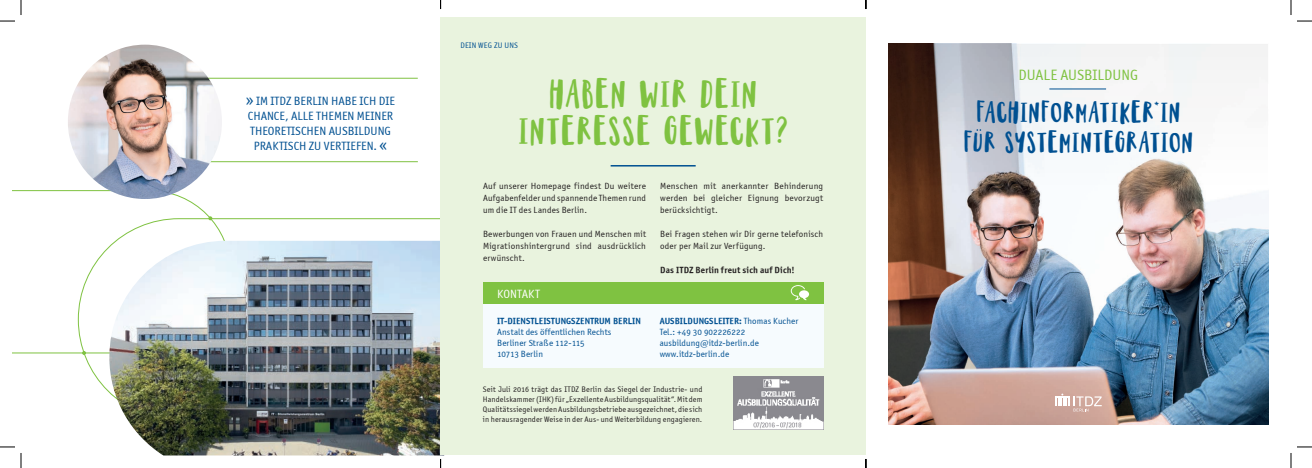
<style>
.page{position:relative;width:1312px;height:468px;background:#fff}
.page>*{position:absolute;margin:0;border:0;box-sizing:border-box;transform-origin:0 0}
.h2_TItel{font:36px/37px "Quickfox";letter-spacing:.065em;color:#7fc241;text-align:center}
.h2_TItel-2{font:27px "Quickfox";letter-spacing:.06em;color:#005091}
.t1{font:15px "Officina Sans OSITCTT Book";color:#7fc241}
.p_Vorteile{font:12px/15px "Officina Sans OSITCTT Book";color:#005091;text-align:center}
.p_Weiss_auf_balken{font:12px "Officina Sans OSITCTT Book";letter-spacing:.01em;color:#fff}
.Fließ{font:9px/12px "Officina Sans OSITCTT Book";letter-spacing:.02em;color:#231f20;text-align:justify}
.Kontaktbox{font:9px/11px "Officina Sans OSITCTT Book";letter-spacing:.01em;color:#005091}
.Fließ-2{font:9px "Officina Sans OSITCTT Bold";letter-spacing:.015em;color:#231f20}
.Fließ-3{font:8px/10px "Officina Sans OSITCTT Book";letter-spacing:.015em;color:#231f20;text-align:justify}
.t2{font:8px "Officina Sans OSITCTT Book";letter-spacing:.02em;color:#005091}
.s1{font-size:16px}
.s2{font-family:"Officina Sans OSITCTT Bold"}
</style>
<div class="page">
<svg style="left:78px;top:218px;width:363px;height:175px"></svg>
<svg style="left:12px;top:190px;width:219px;height:163px"></svg>
<img style="left:109px;top:240px;width:332px;height:215px">
<hr style="left:191px;top:78px;width:227px;height:1px;background:#7fc241">
<hr style="left:198px;top:161px;width:220px;height:1px;background:#7fc241">
<img style="left:68px;top:45px;width:154px;height:154px;border-radius:77px">
<svg style="left:82px;top:350px;width:4px;height:4px"></svg>
<svg style="left:208px;top:216px;width:4px;height:4px"></svg>
<img style="left:888px;top:196px;width:380px;height:228px">
<svg style="left:888px;top:44px;width:380px;height:152px;fill:#f3f4f5"></svg>
<div style="left:441px;top:17px;width:425px;height:438px;background:#e9f3de"></div>
<div style="left:483px;top:283px;width:340px;height:84px;background:#f6fbfe"></div>
<div style="left:483px;top:282px;width:340px;height:21px;background:#7fc241"></div>
<svg style="left:791px;top:285px;width:18px;height:15px"></svg>
<hr style="left:611px;top:165px;width:85px;height:1px;background:#005091">
<img style="left:733px;top:376px;width:90px;height:52px">
<svg style="left:1055px;top:393px;width:47px;height:18px"></svg>
<hr style="left:1049px;top:88px;width:57px;height:1px;background:#005091">
<svg style="left:0;top:0;width:22px;height:22px"></svg>
<svg style="left:0;top:446px;width:22px;height:21px"></svg>
<svg style="left:1290px;top:0;width:22px;height:22px"></svg>
<svg style="left:1290px;top:446px;width:22px;height:21px"></svg>
<svg style="left:865px;top:0;width:2px;height:9px"></svg>
<svg style="left:865px;top:459px;width:2px;height:8px"></svg>
<p class="p_Vorteile" style="left:246px;top:93px;width:151px"><span class="s1">»</span> IM ITDZ BERLIN HABE ICH DIE<br>CHANCE, ALLE THEMEN MEINER<br>THEORETISCHEN AUSBILDUNG<br>PRAKTISCH ZU VERTIEFEN. <span class="s1">«</span></p>
<p class="t2" style="left:460px;top:41px;width:59px">DEIN WEG ZU UNS</p>
<h2 class="h2_TItel" style="left:519px;top:75px;width:270px">HABEN WIR DEIN<br>INTERESSE GEWECKT?</h2>
<p class="Fließ" style="left:483px;top:180px;width:164px">Auf unserer Homepage findest Du weitere Aufgabenfelder und spannende Themen rund um die IT des Landes Berlin.</p>
<p class="Fließ" style="left:483px;top:228px;width:165px">Bewerbungen von Frauen und Menschen mit Migrationshintergrund sind ausdrücklich erwünscht.</p>
<p class="Fließ" style="left:660px;top:180px;width:164px">Menschen mit anerkannter Behinderung werden bei gleicher Eignung bevorzugt berücksichtigt.</p>
<p class="Fließ" style="left:660px;top:228px;width:164px">Bei Fragen stehen wir Dir gerne telefonisch oder per Mail zur Verfügung.</p>
<p class="Fließ-2" style="left:660px;top:264px;width:136px">Das ITDZ Berlin freut sich auf Dich!</p>
<h2 class="p_Weiss_auf_balken" style="left:497px;top:286px;width:44px">KONTAKT</h2>
<p class="Kontaktbox" style="left:497px;top:315px;width:145px"><span class="s2">IT-DIENSTLEISTUNGSZENTRUM BERLIN<br></span>Anstalt des öffentlichen Rechts<br>Berliner Straße 112-115<br>10713 Berlin</p>
<p class="Kontaktbox" style="left:660px;top:315px;width:140px"><span class="s2">AUSBILDUNGSLEITER:</span> Thomas Kucher<br>Tel.: +49 30 902226222 ausbildung@itdz-berlin.de www.itdz-berlin.de</p>
<p class="Fließ-3" style="left:483px;top:384px;width:221px">Seit Juli 2016 trägt das ITDZ Berlin das Siegel der Industrie- und Handelskammer (IHK) für „Exzellente Ausbildungsqualität“. Mit dem Qualitätssiegel werden Ausbildungsbetriebe ausgezeichnet, die sich in herausragender Weise in der Aus- und Weiterbildung engagieren.</p>
<p class="t1" style="left:1019px;top:66px;width:121px">DUALE AUSBILDUNG</p>
<h2 class="h2_TItel-2" style="left:977px;top:92px;width:205px">FACHINFORMATIKER*IN</h2>
<h2 class="h2_TItel-2" style="left:964px;top:122px;width:230px">FUR SYSTEMINTEGRATION</h2>
</div>
